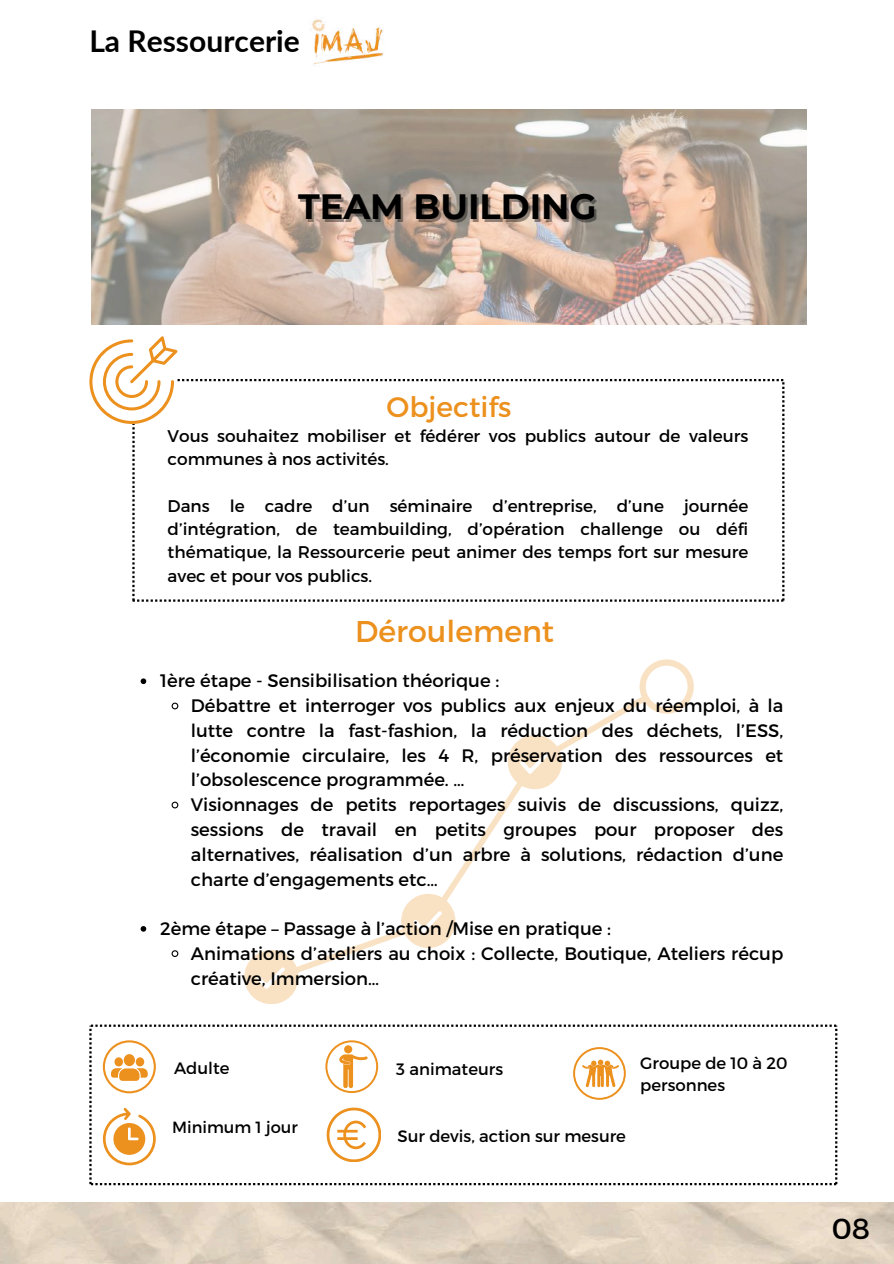
<style>
.page{position:relative;width:894px;height:1264px;background:#fff}
.page>*{position:absolute;margin:0;border:0;box-sizing:border-box;transform-origin:0 0}
.t1{font:700 35.1px "Montserrat";color:#000}
.t2{font:700 30px "Lato";color:#000}
.t3{font:30px "Montserrat";color:#ec901e}
.t4{font:28.95px "Montserrat";color:#000}
.t5{font:28.2px "Montserrat";color:#ec901e}
.t6{font:18px/24.8px "Montserrat";color:#000}
.t7{font:16.95px/23.2px "Montserrat";color:#000}
.t8{font:16.5px/22.5px "Montserrat";color:#000}
.t9{font:16.2px "Montserrat";color:#000}
</style>
<div class="page">
<svg style="left:89px;top:336px;width:695px;height:265px"></svg>
<svg style="left:244px;top:659px;width:449px;height:344px"></svg>
<svg style="left:141px;top:678px;width:5px;height:6px"></svg>
<svg style="left:171px;top:702px;width:8px;height:8px"></svg>
<svg style="left:171px;top:801px;width:8px;height:8px"></svg>
<svg style="left:141px;top:926px;width:5px;height:5px"></svg>
<svg style="left:171px;top:950px;width:8px;height:7px"></svg>
<img style="left:91px;top:109px;width:715px;height:215px">
<svg style="left:89px;top:1024px;width:748px;height:161px"></svg>
<img style="left:311px;top:19px;width:72px;height:47px">
<h2 class="t2" style="left:89px;top:22px;width:212px">La Ressourcerie</h2>
<h1 class="t1" style="left:298px;top:185px;width:300px">TEAM BUILDING</h1>
<h3 class="t5" style="left:386px;top:389px;width:126px">Objectifs</h3>
<p class="t7" style="left:167px;top:423px;width:582px">Vous souhaitez mobiliser et fédérer vos publics autour de valeurs communes à nos activités.</p>
<p class="t7" style="left:167px;top:493px;width:582px;text-align:justify">Dans le cadre d’un séminaire d’entreprise, d’une journée d’intégration, de teambuilding, d’opération challenge ou défi thématique, la Ressourcerie peut animer des temps fort sur mesure avec et pour vos publics.</p>
<h2 class="t3" style="left:355px;top:612px;width:200px">Déroulement</h2>
<p class="t6" style="left:191px;top:667px;width:594px;text-indent:-31px">1ère étape - Sensibilisation théorique :<br>Débattre et interroger vos publics aux enjeux du réemploi, à la lutte contre la fast-fashion, la réduction des déchets, l’ESS, l’économie circulaire, les 4 R, préservation des ressources et l’obsolescence programmée. …<br>Visionnages de petits reportages suivis de discussions, quizz, sessions de travail en petits groupes pour proposer des alternatives, réalisation d’un arbre à solutions, rédaction d’une charte d’engagements etc…</p>
<p class="t6" style="left:191px;top:915px;width:594px;text-indent:-31px">2ème étape – Passage à l’action /Mise en pratique :<br>Animations d’ateliers au choix : Collecte, Boutique, Ateliers récup créative, Immersion…</p>
<p class="t8" style="left:174px;top:1055px;width:57px">Adulte</p>
<p class="t8" style="left:396px;top:1057px;width:108px">3 animateurs</p>
<p class="t9" style="left:172px;top:1116px;width:127px">Minimum 1 jour</p>
<p class="t8" style="left:397px;top:1124px;width:230px">Sur devis, action sur mesure</p>
<p class="t8" style="left:640px;top:1050px;width:149px">Groupe de 10 à 20 personnes</p>
<h3 class="t4" style="left:831px;top:1209px;width:40px">08</h3>
</div>
